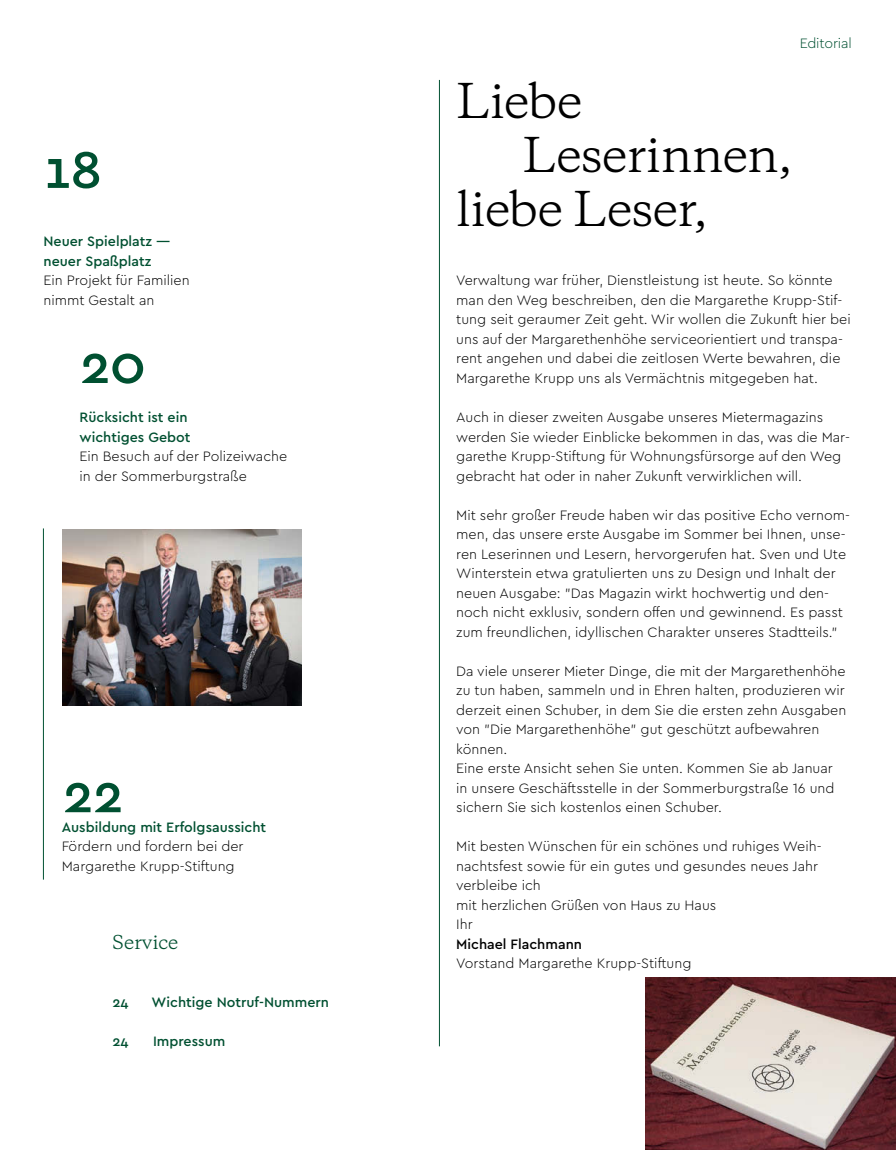
<style>
.page{position:relative;width:896px;height:1150px;background:#fff}
.page>*{position:absolute;margin:0;border:0;box-sizing:border-box;transform-origin:0 0}
.t1{font:500 54px "Cera PRO";color:#005031}
.t2{font:45px "Copernicus";letter-spacing:-.02em;color:#000}
.t3{font:18px "Copernicus";letter-spacing:-.01em;color:#005031}
.t4{font:300 14.25px/19.5px "Cera PRO";color:#000}
.t5{font:500 14.25px/19.5px "Cera PRO";color:#005031}
.t6{font:500 14.25px "Cera PRO";color:#000}
.t7{font:300 14.25px "Cera PRO";letter-spacing:-.01em;color:#005031}
</style>
<div class="page">
<hr style="left:439px;top:80px;width:1px;height:966px;background:#005031">
<img style="left:62px;top:530px;width:240px;height:175px">
<hr style="left:43px;top:528px;width:1px;height:351px;background:#005031">
<img style="left:645px;top:977px;width:251px;height:172px">
<h1 class="t1" style="left:44px;top:134px;width:60px">18</h1>
<p class="t5" style="left:44px;top:231px;width:128px">Neuer Spielplatz — neuer Spaßplatz</p>
<p class="t4" style="left:44px;top:270px;width:148px">Ein Projekt für Familien nimmt Gestalt an</p>
<h1 class="t1" style="left:80px;top:329px;width:67px">20</h1>
<p class="t5" style="left:80px;top:407px;width:112px">Rücksicht ist ein wichtiges Gebot</p>
<p class="t4" style="left:80px;top:446px;width:209px">Ein Besuch auf der Polizeiwache in der Sommerburgstraße</p>
<h1 class="t1" style="left:63px;top:758px;width:62px">22</h1>
<p class="t5" style="left:62px;top:816px;width:206px">Ausbildung mit Erfolgsaussicht</p>
<p class="t4" style="left:62px;top:836px;width:183px">Fördern und fordern bei der<br>Margarethe Krupp-Stiftung</p>
<p class="t3" style="left:113px;top:929px;width:67px">Service</p>
<p class="t5" style="left:113px;top:992px;width:17px">24</p>
<p class="t5" style="left:152px;top:992px;width:179px">Wichtige Notruf-Nummern</p>
<p class="t5" style="left:113px;top:1031px;width:17px">24</p>
<p class="t5" style="left:153px;top:1031px;width:74px">Impressum</p>
<p class="t7" style="left:800px;top:33px;width:54px">Editorial</p>
<h2 class="t2" style="left:456px;top:71px;width:127px">Liebe</h2>
<h2 class="t2" style="left:522px;top:125px;width:271px">Leserinnen,</h2>
<h2 class="t2" style="left:456px;top:179px;width:253px">liebe Leser,</h2>
<p class="t4" style="left:456px;top:270px;width:396px">Verwaltung war früher, Dienstleistung ist heute. So könnte man den Weg beschreiben, den die Margarethe Krupp-Stif&shy;tung seit geraumer Zeit geht. Wir wollen die Zukunft hier bei uns auf der Margarethenhöhe serviceorientiert und transpa&shy;rent angehen und dabei die zeitlosen Werte bewahren, die Margarethe Krupp uns als Vermächtnis mitgegeben hat.</p>
<p class="t4" style="left:456px;top:407px;width:395px">Auch in dieser zweiten Ausgabe unseres Mietermagazins werden Sie wieder Einblicke bekommen in das, was die Mar&shy;garethe Krupp-Stiftung für Wohnungsfürsorge auf den Weg gebracht hat oder in naher Zukunft verwirklichen will.</p>
<p class="t4" style="left:456px;top:504px;width:395px">Mit sehr großer Freude haben wir das positive Echo vernom&shy;men, das unsere erste Ausgabe im Sommer bei Ihnen, unse&shy;ren Leserinnen und Lesern, hervorgerufen hat. Sven und Ute Winterstein etwa gratulierten uns zu Design und Inhalt der neuen Ausgabe: "Das Magazin wirkt hochwertig und den&shy;noch nicht exklusiv, sondern offen und gewinnend. Es passt zum freundlichen, idyllischen Charakter unseres Stadtteils."</p>
<p class="t4" style="left:456px;top:660px;width:392px">Da viele unserer Mieter Dinge, die mit der Margarethenhöhe zu tun haben, sammeln und in Ehren halten, produzieren wir derzeit einen Schuber, in dem Sie die ersten zehn Ausgaben von "Die Margarethenhöhe" gut geschützt aufbewahren können.<br>Eine erste Ansicht sehen Sie unten. Kommen Sie ab Januar in unsere Geschäftsstelle in der Sommerburgstraße 16 und sichern Sie sich kostenlos einen Schuber.</p>
<p class="t4" style="left:456px;top:836px;width:367px">Mit besten Wünschen für ein schönes und ruhiges Weih&shy;nachtsfest sowie für ein gutes und gesundes neues Jahr verbleibe ich<br>mit herzlichen Grüßen von Haus zu Haus<br>Ihr</p>
<p class="t6" style="left:456px;top:934px;width:127px">Michael Flachmann</p>
<p class="t4" style="left:456px;top:953px;width:237px">Vorstand Margarethe Krupp-Stiftung</p>
</div>
